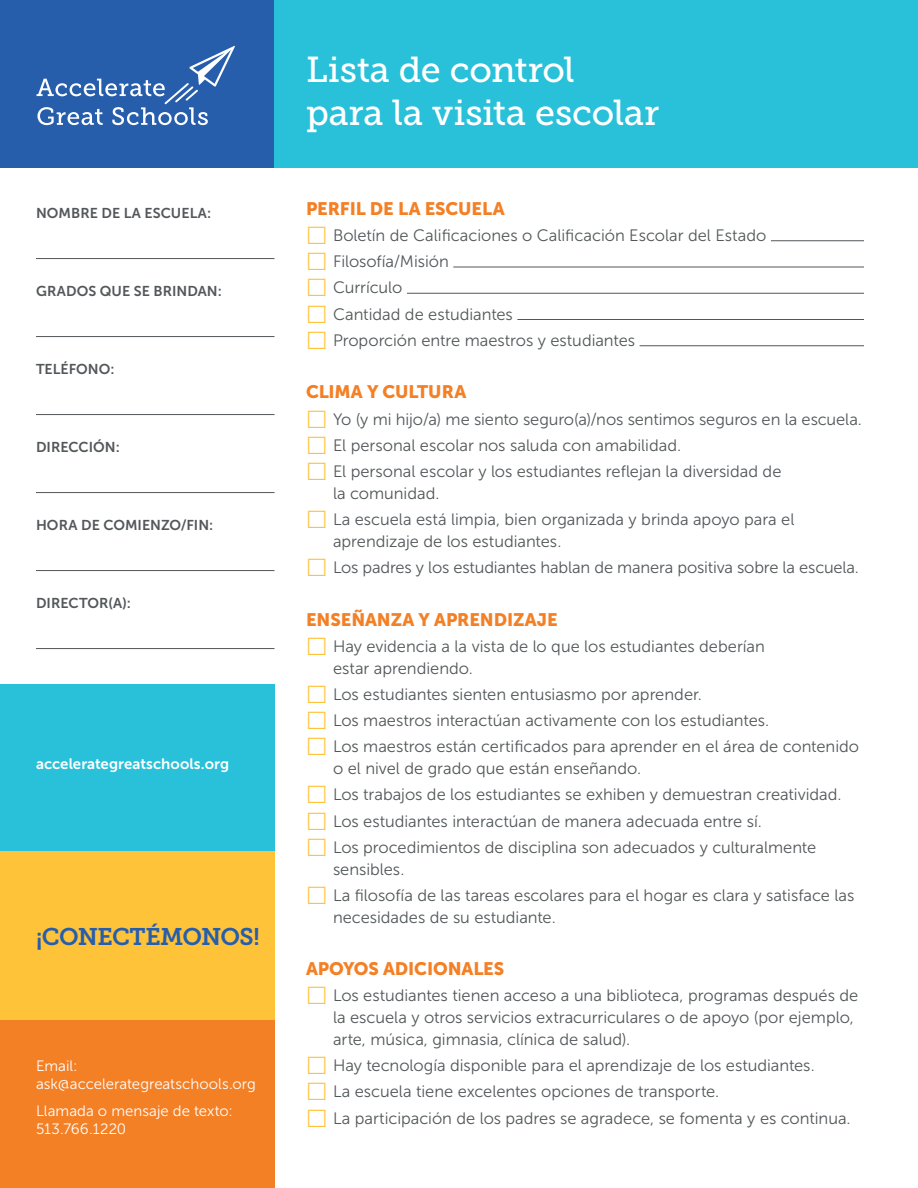
<style>
.page{position:relative;width:918px;height:1188px;background:#fff}
.page>*{position:absolute;margin:0;border:0;box-sizing:border-box;transform-origin:0 0}
.t1{font:36px/43.2px "Museo Slab 500";letter-spacing:-.005em;color:#fff}
.t2{font:24px "Museo Slab 700";letter-spacing:-.025em;color:#275eac}
.es_subheads{font:18px "Museo Sans 900";letter-spacing:-.005em;color:#f48026}
.t3{font:16.5px/21.8px "Museo Sans 300";color:#525759}
.t4{font:15px/18px "Museo Sans 300";color:#fff}
.t5{font:15px "Museo Sans 700";letter-spacing:.005em;color:#fff}
.en_SCHOOL_NAME{font:14.25px "Museo Sans 700";letter-spacing:.005em;color:#525759}
</style>
<div class="page">
<div style="left:0;top:0;width:274px;height:168px;background:#275eac"></div>
<svg style="left:37px;top:46px;width:198px;height:79px"></svg>
<div style="left:274px;top:0;width:644px;height:168px;background:#29c0da"></div>
<hr style="left:36px;top:258px;width:238px;height:1px;background:#525759">
<hr style="left:36px;top:336px;width:238px;height:1px;background:#525759">
<hr style="left:36px;top:414px;width:238px;height:1px;background:#525759">
<hr style="left:36px;top:492px;width:238px;height:1px;background:#525759">
<hr style="left:36px;top:570px;width:238px;height:1px;background:#525759">
<hr style="left:36px;top:648px;width:238px;height:1px;background:#525759">
<div style="left:0;top:684px;width:274px;height:168px;background:#29c0da"></div>
<div style="left:0;top:1020px;width:274px;height:168px;background:#f48026"></div>
<div style="left:0;top:852px;width:274px;height:168px;background:#ffc339"></div>
<hr style="left:771px;top:240px;width:93px;height:1px;background:#525759">
<hr style="left:453px;top:267px;width:411px;height:1px;background:#525759">
<hr style="left:407px;top:293px;width:457px;height:1px;background:#525759">
<hr style="left:517px;top:319px;width:347px;height:1px;background:#525759">
<hr style="left:640px;top:345px;width:224px;height:1px;background:#525759">
<p class="en_SCHOOL_NAME" style="left:36px;top:205px;width:177px">NOMBRE DE LA ESCUELA:</p>
<p class="en_SCHOOL_NAME" style="left:36px;top:283px;width:187px">GRADOS QUE SE BRINDAN:</p>
<p class="en_SCHOOL_NAME" style="left:36px;top:361px;width:80px">TELÉFONO:</p>
<p class="en_SCHOOL_NAME" style="left:36px;top:439px;width:85px">DIRECCIÓN:</p>
<p class="en_SCHOOL_NAME" style="left:36px;top:517px;width:179px">HORA DE COMIENZO/FIN:</p>
<p class="en_SCHOOL_NAME" style="left:36px;top:595px;width:97px">DIRECTOR(A):</p>
<p class="t5" style="left:36px;top:756px;width:195px">accelerategreatschools.org</p>
<p class="t2" style="left:36px;top:923px;width:225px">¡CONECTÉMONOS!</p>
<p class="t4" style="left:36px;top:1057px;width:221px">Email: ask@accelerategreatschools.org</p>
<p class="t4" style="left:36px;top:1102px;width:198px">Llamada o mensaje de texto:<br>513.766.1220</p>
<p class="t1" style="left:306px;top:48px;width:355px">Lista de control para la visita escolar</p>
<p class="es_subheads" style="left:306px;top:198px;width:200px">PERFIL DE LA ESCUELA</p>
<p class="t3" style="left:333px;top:224px;width:435px">Boletín de Calificaciones o Calificación Escolar del Estado</p>
<p class="t3" style="left:333px;top:251px;width:117px">Filosofía/Misión</p>
<p class="t3" style="left:333px;top:277px;width:71px">Currículo</p>
<p class="t3" style="left:333px;top:303px;width:181px">Cantidad de estudiantes</p>
<p class="t3" style="left:333px;top:329px;width:304px">Proporción entre maestros y estudiantes</p>
<p class="es_subheads" style="left:306px;top:382px;width:162px">CLIMA Y CULTURA</p>
<p class="t3" style="left:333px;top:408px;width:530px">Yo (y mi hijo/a) me siento seguro(a)/nos sentimos seguros en la escuela.</p>
<p class="t3" style="left:333px;top:434px;width:350px">El personal escolar nos saluda con amabilidad.</p>
<p class="t3" style="left:333px;top:461px;width:450px">El personal escolar y los estudiantes reflejan la diversidad de la comunidad.</p>
<p class="t3" style="left:333px;top:509px;width:463px">La escuela está limpia, bien organizada y brinda apoyo para el aprendizaje de los estudiantes.</p>
<p class="t3" style="left:333px;top:557px;width:528px">Los padres y los estudiantes hablan de manera positiva sobre la escuela.</p>
<p class="es_subheads" style="left:306px;top:609px;width:253px">ENSEÑANZA Y APRENDIZAJE</p>
<p class="t3" style="left:333px;top:635px;width:433px">Hay evidencia a la vista de lo que los estudiantes deberían estar aprendiendo.</p>
<p class="t3" style="left:333px;top:683px;width:371px">Los estudiantes sienten entusiasmo por aprender.</p>
<p class="t3" style="left:333px;top:710px;width:438px">Los maestros interactúan activamente con los estudiantes.</p>
<p class="t3" style="left:333px;top:736px;width:528px">Los maestros están certificados para aprender en el área de contenido o el nivel de grado que están enseñando.</p>
<p class="t3" style="left:333px;top:784px;width:510px">Los trabajos de los estudiantes se exhiben y demuestran creatividad.</p>
<p class="t3" style="left:333px;top:810px;width:430px">Los estudiantes interactúan de manera adecuada entre sí.</p>
<p class="t3" style="left:333px;top:836px;width:485px">Los procedimientos de disciplina son adecuados y culturalmente sensibles.</p>
<p class="t3" style="left:333px;top:884px;width:523px">La filosofía de las tareas escolares para el hogar es clara y satisface las necesidades de su estudiante.</p>
<p class="es_subheads" style="left:306px;top:958px;width:200px">APOYOS ADICIONALES</p>
<p class="t3" style="left:333px;top:985px;width:527px">Los estudiantes tienen acceso a una biblioteca, programas después de la escuela y otros servicios extracurriculares o de apoyo (por ejemplo, arte, música, gimnasia, clínica de salud).</p>
<p class="t3" style="left:333px;top:1055px;width:483px">Hay tecnología disponible para el aprendizaje de los estudiantes.</p>
<p class="t3" style="left:333px;top:1081px;width:388px">La escuela tiene excelentes opciones de transporte.</p>
<p class="t3" style="left:333px;top:1107px;width:519px">La participación de los padres se agradece, se fomenta y es continua.</p>
</div>
